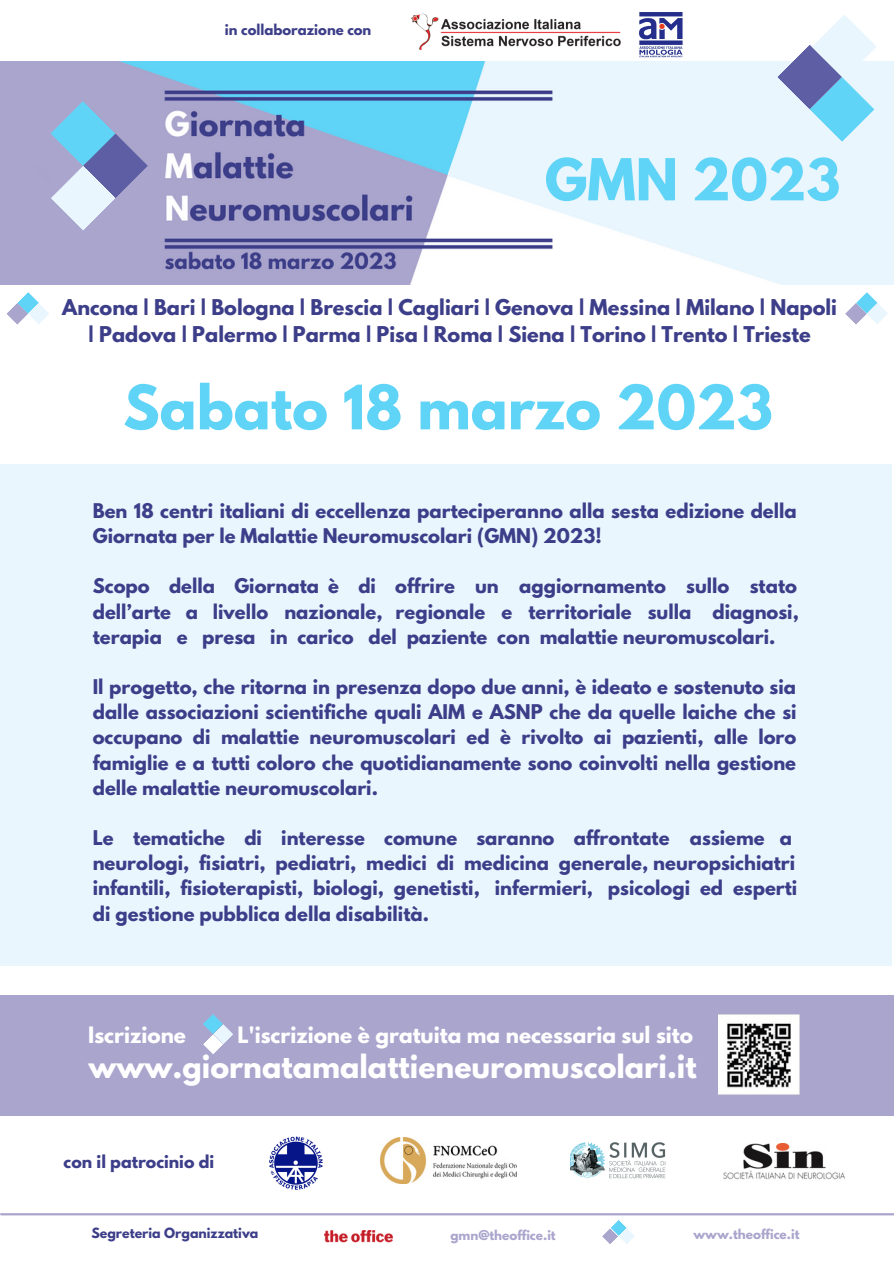
<style>
.page{position:relative;width:894px;height:1264px;background:#fff}
.page>*{position:absolute;margin:0;border:0;box-sizing:border-box;transform-origin:0 0}
.t1{font:700 54.15px "League Spartan";color:#60d4f6}
.t2{font:700 51.15px "League Spartan";color:#60d4f6}
.t3{font:700 28.35px "League Spartan";color:#fff}
.t4{font:700 20.1px "League Spartan";color:#fff}
.t5{font:700 19.35px/26.8px "League Spartan";color:#3d3e89;text-align:center}
.t6{font:700 18px/25.2px "League Spartan";color:#3d3e89}
.t7{font:700 15.75px "League Spartan";color:#3d3e89}
.t8{font:700 13.2px "League Spartan";color:#3d3e89}
.t9{font:700 12.45px "League Spartan";color:#3d3e89}
.t10{font:700 12px "League Spartan";color:#aaa5cd}
</style>
<div class="page">
<div style="left:0;top:995px;width:893px;height:120px;background:#aaa5cd"></div>
<svg style="left:203px;top:1014px;width:30px;height:40px"></svg>
<img style="left:718px;top:1014px;width:81px;height:80px">
<hr style="left:1px;top:1213px;width:892px;height:2px;background:#aaa5cd">
<div style="left:0;top:464px;width:891px;height:501px;background:#eaf6fe"></div>
<img style="left:324px;top:1230px;width:68px;height:12px">
<svg style="left:602px;top:1220px;width:33px;height:24px"></svg>
<img style="left:639px;top:12px;width:44px;height:45px">
<img style="left:411px;top:13px;width:210px;height:37px">
<img style="left:0;top:62px;width:893px;height:223px">
<svg style="left:50px;top:101px;width:98px;height:130px;background:#9caed5"></svg>
<div style="left:794px;top:62px;width:92px;height:75px;background:#eaf6fe"></div>
<svg style="left:776px;top:15px;width:100px;height:127px"></svg>
<div style="left:560px;top:152px;width:292px;height:59px;background:#eaf6fe"></div>
<svg style="left:6px;top:292px;width:43px;height:33px"></svg>
<svg style="left:845px;top:292px;width:43px;height:32px"></svg>
<img style="left:570px;top:1142px;width:96px;height:37px">
<img style="left:723px;top:1143px;width:121px;height:37px">
<img style="left:381px;top:1137px;width:135px;height:45px">
<img style="left:269px;top:1136px;width:54px;height:54px">
<p class="t8" style="left:225px;top:23px;width:148px">in collaborazione con</p>
<h2 class="t2" style="left:544px;top:154px;width:297px">GMN 2023</h2>
<p class="t5" style="left:62px;top:296px;width:776px">Ancona | Bari | Bologna | Brescia | Cagliari | Genova | Messina | Milano | Napoli | Padova | Palermo | Parma | Pisa | Roma | Siena | Torino | Trento | Trieste</p>
<h1 class="t1" style="left:123px;top:380px;width:651px">Sabato 18 marzo 2023</h1>
<p class="t6" style="left:93px;top:500px;width:705px">Ben 18 centri italiani di eccellenza parteciperanno alla sesta edizione della<br>Giornata per le Malattie Neuromuscolari (GMN) 2023!</p>
<p class="t6" style="left:93px;top:576px;width:707px;text-align:justify">Scopo della Giornata è di offrire un aggiornamento sullo stato dell’arte a livello nazionale, regionale e territoriale sulla diagnosi, terapia e presa in carico del paziente con malattie neuromuscolari.</p>
<p class="t6" style="left:93px;top:676px;width:705px;text-align:justify">Il progetto, che ritorna in presenza dopo due anni, è ideato e sostenuto sia dalle associazioni scientifiche quali AIM e ASNP che da quelle laiche che si occupano di malattie neuromuscolari ed è rivolto ai pazienti, alle loro famiglie e a tutti coloro che quotidianamente sono coinvolti nella gestione delle malattie neuromuscolari.</p>
<p class="t6" style="left:93px;top:827px;width:706px">Le tematiche di interesse comune saranno affrontate assieme a neurologi, fisiatri, pediatri, medici di medicina generale, neuropsichiatri infantili, fisioterapisti, biologi, genetisti, infermieri, psicologi ed esperti di gestione pubblica della disabilità.</p>
<p class="t4" style="left:237px;top:1025px;width:457px">L'iscrizione è gratuita ma necessaria sul sito</p>
<h3 class="t3" style="left:88px;top:1052px;width:609px">www.giornatamalattieneuromuscolari.it</h3>
<p class="t4" style="left:88px;top:1025px;width:99px">Iscrizione</p>
<p class="t7" style="left:64px;top:1154px;width:152px">con il patrocinio di</p>
<p class="t9" style="left:91px;top:1227px;width:168px">Segreteria Organizzativa</p>
<p class="t10" style="left:450px;top:1229px;width:107px">gmn@theoffice.it</p>
<p class="t10" style="left:693px;top:1228px;width:107px">www.theoffice.it</p>
</div>
